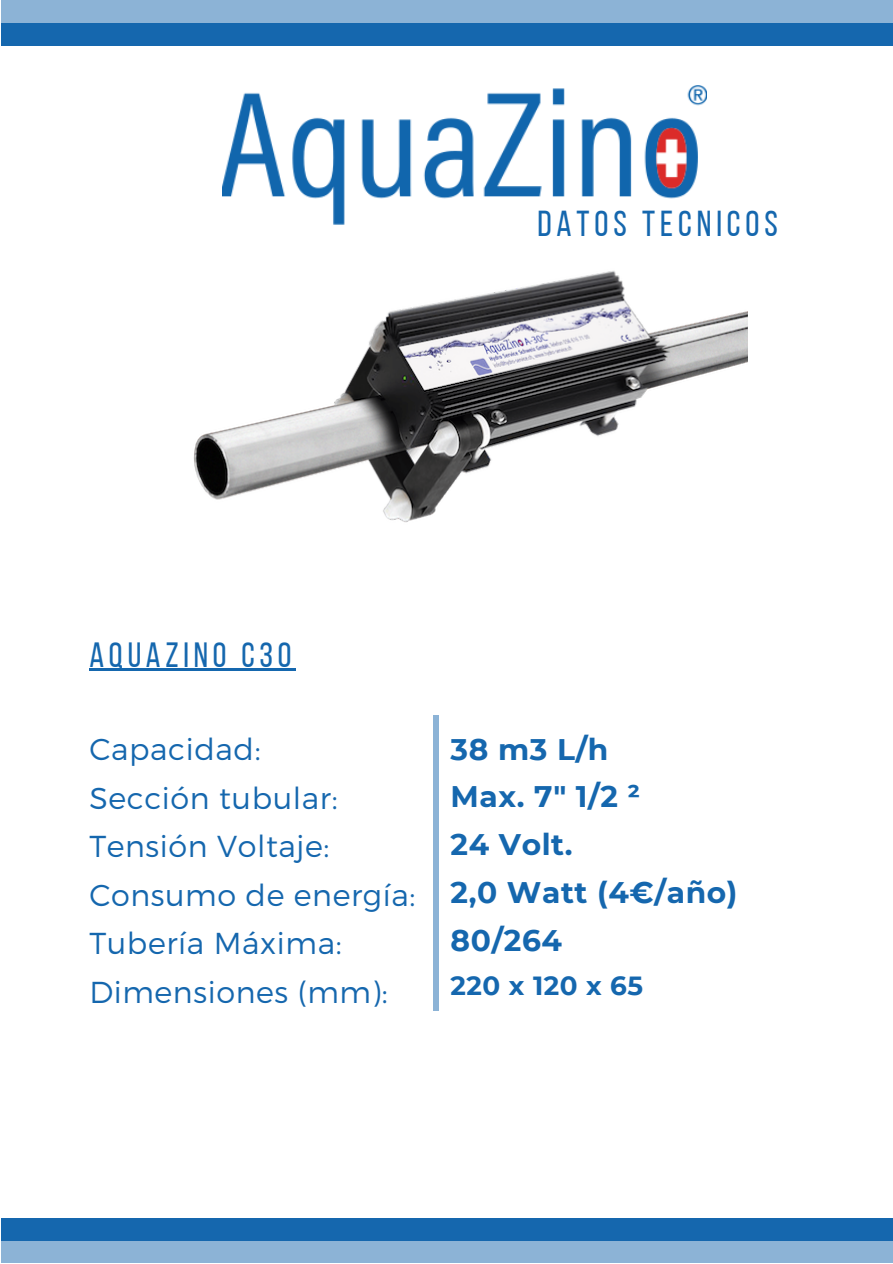
<style>
.page{position:relative;width:893px;height:1264px;background:#fff}
.page>*{position:absolute;margin:0;border:0;box-sizing:border-box;transform-origin:0 0}
.t1{font:36px "Bebas Neue";letter-spacing:.135em;color:#1567ae}
.t2{font:34.95px "Bebas Neue";letter-spacing:.135em;color:#1567ae}
.t3{font:300 30.3px "Montserrat";letter-spacing:.02em;color:#1567ae}
.t4{font:700 29.7px "Montserrat";letter-spacing:.02em;color:#1567ae}
.t5{font:700 26.25px "Montserrat";letter-spacing:.02em;color:#1567ae}
</style>
<div class="page">
<img style="left:222px;top:85px;width:484px;height:113px">
<div style="left:433px;top:715px;width:5px;height:295px;background:#8cb3d6"></div>
<div style="left:2px;top:0;width:890px;height:23px;background:#8cb3d6"></div>
<div style="left:2px;top:23px;width:890px;height:23px;background:#1567ae"></div>
<div style="left:2px;top:1240px;width:890px;height:23px;background:#8cb3d6"></div>
<div style="left:2px;top:1217px;width:890px;height:23px;background:#1567ae"></div>
<img style="left:193px;top:198px;width:554px;height:325px">
<hr style="left:89px;top:668px;width:207px;height:3px;background:#1567ae">
<p class="t1" style="left:537px;top:209px;width:242px">DATOS TECNICOS</p>
<p class="t2" style="left:89px;top:640px;width:203px">AQUAZINO C30</p>
<p class="t3" style="left:89px;top:729px;width:173px">Capacidad:</p>
<p class="t3" style="left:89px;top:778px;width:250px">Sección tubular:</p>
<p class="t3" style="left:89px;top:826px;width:242px">Tensión Voltaje:</p>
<p class="t3" style="left:89px;top:875px;width:327px">Consumo de energía:</p>
<p class="t3" style="left:89px;top:923px;width:254px">Tubería Máxima:</p>
<p class="t3" style="left:89px;top:972px;width:300px">Dimensiones (mm):</p>
<p class="t4" style="left:450px;top:730px;width:159px">38 m3 L/h</p>
<p class="t4" style="left:450px;top:778px;width:191px">Max. 7" 1/2 ²</p>
<p class="t4" style="left:450px;top:826px;width:123px">24 Volt.</p>
<p class="t4" style="left:450px;top:874px;width:288px">2,0 Watt (4€/año)</p>
<p class="t4" style="left:450px;top:921px;width:113px">80/264</p>
<p class="t5" style="left:450px;top:969px;width:194px">220 x 120 x 65</p>
</div>
